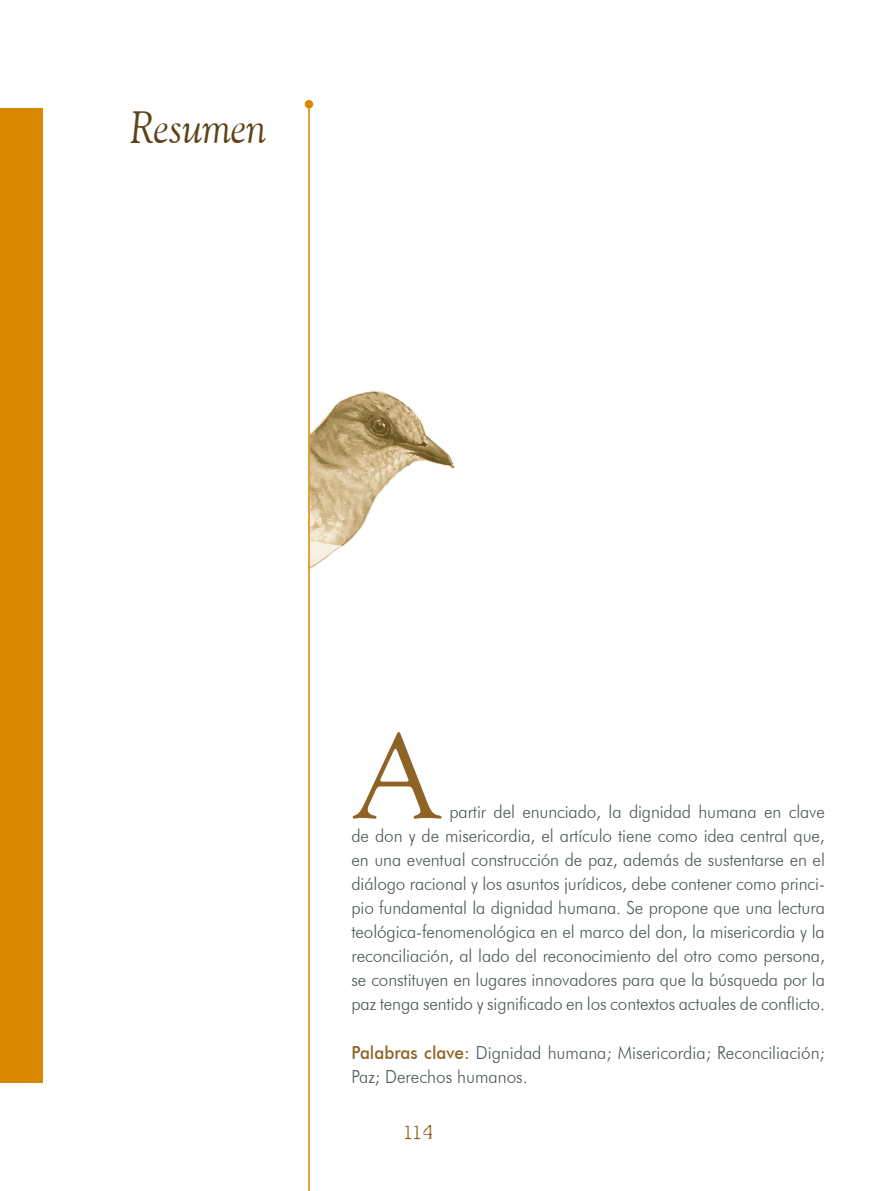
<style>
.page{position:relative;width:893px;height:1191px;background:#fff}
.page>*{position:absolute;margin:0;border:0;box-sizing:border-box;transform-origin:0 0}
._01a_Texto_Corrido{font:120px "Goudy Old Style BT";color:#8f6226}
._07_Presentacion{font:italic 45px "Goudy Old Style BT";color:#604218;scale:.9 1}
.t1{font:21px "My type of font";color:#8f6226}
._01a_Texto_Corrido-2{font:300 18px/24px "Futura BT";color:#4e5758;text-align:justify;scale:.95 1}
.s1{font-weight:500;color:#8f6226}
</style>
<div class="page">
<img style="left:310px;top:390px;width:145px;height:179px">
<hr style="left:308px;top:104px;width:2px;height:1087px;background:#d78800">
<div style="left:305px;top:100px;width:8px;height:8px;background:#d78800;border-radius:50%"></div>
<div style="left:0;top:108px;width:43px;height:974px;background:#d78800"></div>
<p class="_07_Presentacion" style="left:130px;top:99px;width:153px">Resumen</p>
<p class="_01a_Texto_Corrido" style="left:351px;top:703px;width:92px">A</p>
<p class="_01a_Texto_Corrido-2" style="left:351px;top:800px;width:500px;text-indent:98px">partir del enunciado, la dignidad humana en clave de don y de misericordia, el artículo tiene como idea central que, en una eventual construcción de paz, además de sustentarse en el diálogo racional y los asuntos jurídicos, debe contener como princi&shy;pio fundamental la dignidad humana. Se propone que una lectura teológica-fenomenológica en el marco del don, la misericordia y la reconciliación, al lado del reconocimiento del otro como persona, se constituyen en lugares innovadores para que la búsqueda por la paz tenga sentido y significado en los contextos actuales de conflicto.</p>
<p class="_01a_Texto_Corrido-2" style="left:351px;top:1040px;width:500px"><span class="s1">Palabras clave:</span> Dignidad humana; Misericordia; Reconciliación;<br>Paz; Derechos humanos.</p>
<p class="t1" style="left:404px;top:1119px;width:31px">114</p>
</div>
